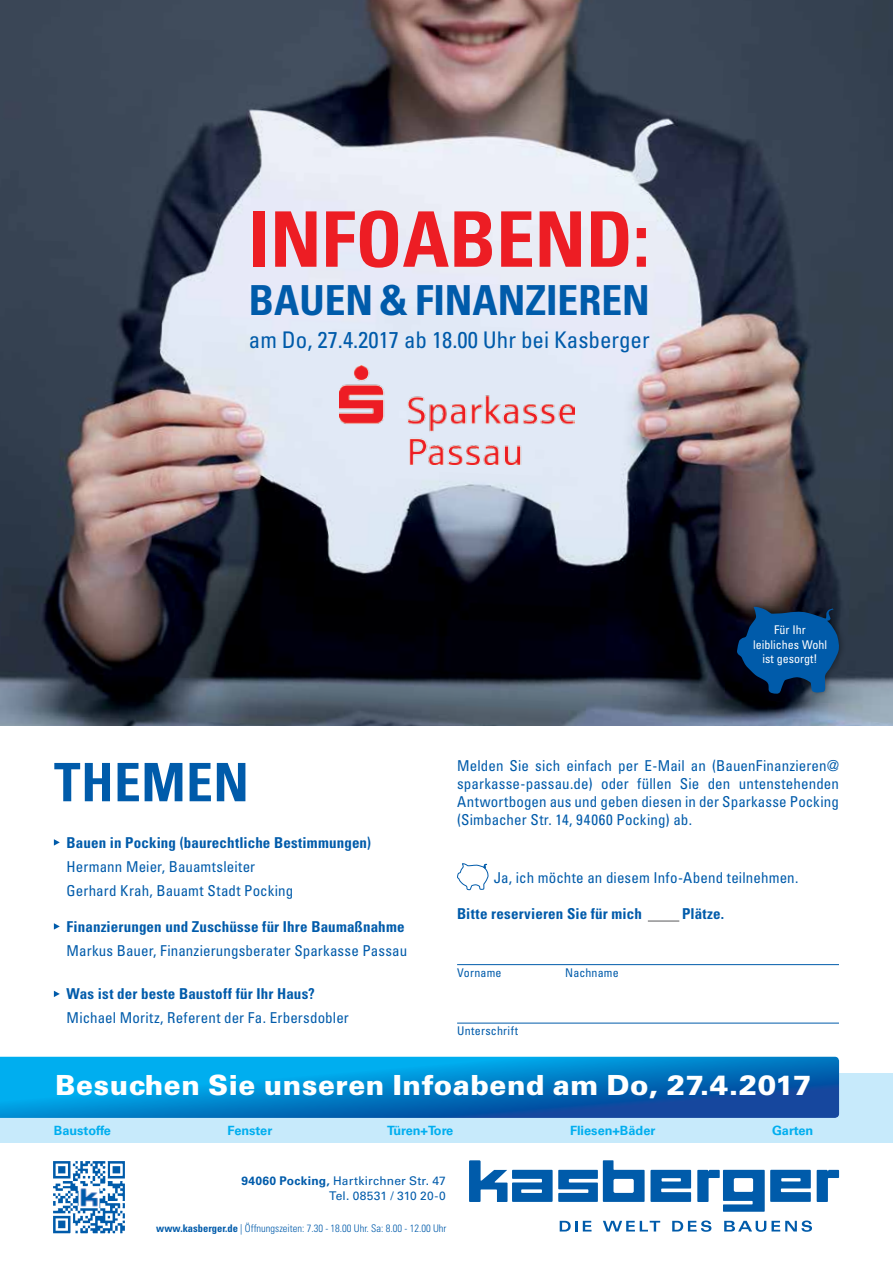
<style>
.page{position:relative;width:893px;height:1263px;background:#fff}
.page>*{position:absolute;margin:0;border:0;box-sizing:border-box;transform-origin:0 0}
.t1{font:700 condensed 76.65px "Univers LT";color:#ed1d24}
.t2{font:700 condensed 53.1px "Univers LT";letter-spacing:.01em;color:#005baa}
.t3{font:700 condensed 41.4px "Univers LT";color:#005baa}
.t4{font:900 27.75px "Univers LT";letter-spacing:.02em;color:#fff}
.t5{font:condensed 22.95px "Univers LT";color:#005baa}
.t6{font:condensed 15px/18px "Univers LT";letter-spacing:.005em;color:#005baa}
.t7{font:700 condensed 15px "Univers LT";letter-spacing:.01em;color:#005baa}
.t8{font:700 12.75px "Univers LT";color:#00aeef}
.t9{font:700 12.75px "Univers LT";letter-spacing:-.03em;color:#00aeef}
.t10{font:12px/14.4px "Univers LT";letter-spacing:.02em;color:#005baa;text-align:right}
.t11{font:condensed 12px/14.4px "Univers LT";color:#fff;text-align:center}
.t12{font:condensed 12px "Univers LT";letter-spacing:.015em;color:#005baa}
.t13{font:300 condensed 10.5px "Univers LT";color:#005baa}
.s1{font-weight:700}
</style>
<div class="page">
<img style="left:0;top:0;width:893px;height:725px">
<div style="left:0;top:1073px;width:893px;height:70px;background:#c7eafb"></div>
<svg style="left:0;top:1057px;width:839px;height:61px"></svg>
<img style="left:53px;top:1161px;width:72px;height:73px">
<img style="left:80px;top:1187px;width:19px;height:21px">
<svg style="left:469px;top:1160px;width:370px;height:52px"></svg>
<svg style="left:560px;top:1221px;width:31px;height:10px"></svg>
<svg style="left:603px;top:1221px;width:57px;height:10px"></svg>
<svg style="left:672px;top:1220px;width:39px;height:12px"></svg>
<svg style="left:724px;top:1220px;width:88px;height:12px"></svg>
<svg style="left:54px;top:839px;width:6px;height:7px"></svg>
<svg style="left:54px;top:923px;width:6px;height:7px"></svg>
<svg style="left:54px;top:991px;width:6px;height:6px"></svg>
<svg style="left:457px;top:863px;width:32px;height:27px"></svg>
<hr style="left:457px;top:1023px;width:382px;height:1px;background:#005baa">
<hr style="left:457px;top:964px;width:382px;height:1px;background:#005baa">
<hr style="left:648px;top:921px;width:31px;height:1px;background:#58595b">
<div style="left:730px;top:600px;width:116px;height:100px;background:#000;opacity:.5"></div>
<svg style="left:737px;top:607px;width:103px;height:87px"></svg>
<img style="left:339px;top:366px;width:236px;height:99px">
<h1 class="t1" style="left:249px;top:192px;width:402px">INFOABEND:</h1>
<h3 class="t3" style="left:249px;top:275px;width:402px">BAUEN &amp; FINANZIEREN</h3>
<h3 class="t5" style="left:249px;top:325px;width:402px">am Do, 27.4.2017 ab 18.00 Uhr bei Kasberger</h3>
<p class="t11" style="left:753px;top:623px;width:75px">Für Ihr leibliches Wohl ist gesorgt!</p>
<h2 class="t2" style="left:54px;top:750px;width:196px">THEMEN</h2>
<p class="t7" style="left:67px;top:833px;width:306px">Bauen in Pocking (baurechtliche Bestimmungen)</p>
<p class="t6" style="left:67px;top:854px;width:228px;line-height:24px">Hermann Meier, Bauamtsleiter<br>Gerhard Krah, Bauamt Stadt Pocking</p>
<p class="t7" style="left:67px;top:917px;width:339px">Finanzierungen und Zuschüsse für Ihre Baumaßnahme</p>
<p class="t6" style="left:67px;top:941px;width:342px">Markus Bauer, Finanzierungsberater Sparkasse Passau</p>
<p class="t7" style="left:67px;top:984px;width:250px">Was ist der beste Baustoff für Ihr Haus?</p>
<p class="t6" style="left:67px;top:1008px;width:284px">Michael Moritz, Referent der Fa. Erbersdobler</p>
<p class="t6" style="left:457px;top:756px;width:383px;text-align:justify">Melden Sie sich einfach per E-Mail an (BauenFinanzieren@ sparkasse-passau.de) oder füllen Sie den untenstehenden Antwortbogen aus und geben diesen in der Sparkasse Pocking (Simbacher Str. 14, 94060 Pocking) ab.</p>
<p class="t6" style="left:494px;top:868px;width:306px">Ja, ich möchte an diesem Info-Abend teilnehmen.</p>
<p class="t7" style="left:457px;top:904px;width:186px">Bitte reservieren Sie für mich</p>
<p class="t7" style="left:682px;top:904px;width:44px">Plätze.</p>
<p class="t12" style="left:457px;top:965px;width:46px">Vorname</p>
<p class="t12" style="left:565px;top:965px;width:55px">Nachname</p>
<p class="t12" style="left:457px;top:1023px;width:63px">Unterschrift</p>
<h3 class="t4" style="left:56px;top:1068px;width:757px">Besuchen Sie unseren Infoabend am Do, 27.4.2017</h3>
<p class="t8" style="left:54px;top:1123px;width:59px">Baustoffe</p>
<p class="t8" style="left:227px;top:1123px;width:46px">Fenster</p>
<p class="t9" style="left:387px;top:1123px;width:68px">Türen+Tore</p>
<p class="t8" style="left:570px;top:1123px;width:87px">Fliesen+Bäder</p>
<p class="t8" style="left:772px;top:1123px;width:43px">Garten</p>
<p class="t10" style="left:241px;top:1174px;width:206px"><span class="s1">94060 Pocking,</span> Hartkirchner Str. 47<br>Tel. 08531 / 310 20-0</p>
<p class="t13" style="left:156px;top:1222px;width:292px"><span class="s1">www.kasberger.de</span> | Öffnungszeiten: 7.30 - 18.00 Uhr. Sa: 8.00 - 12.00 Uhr</p>
</div>
